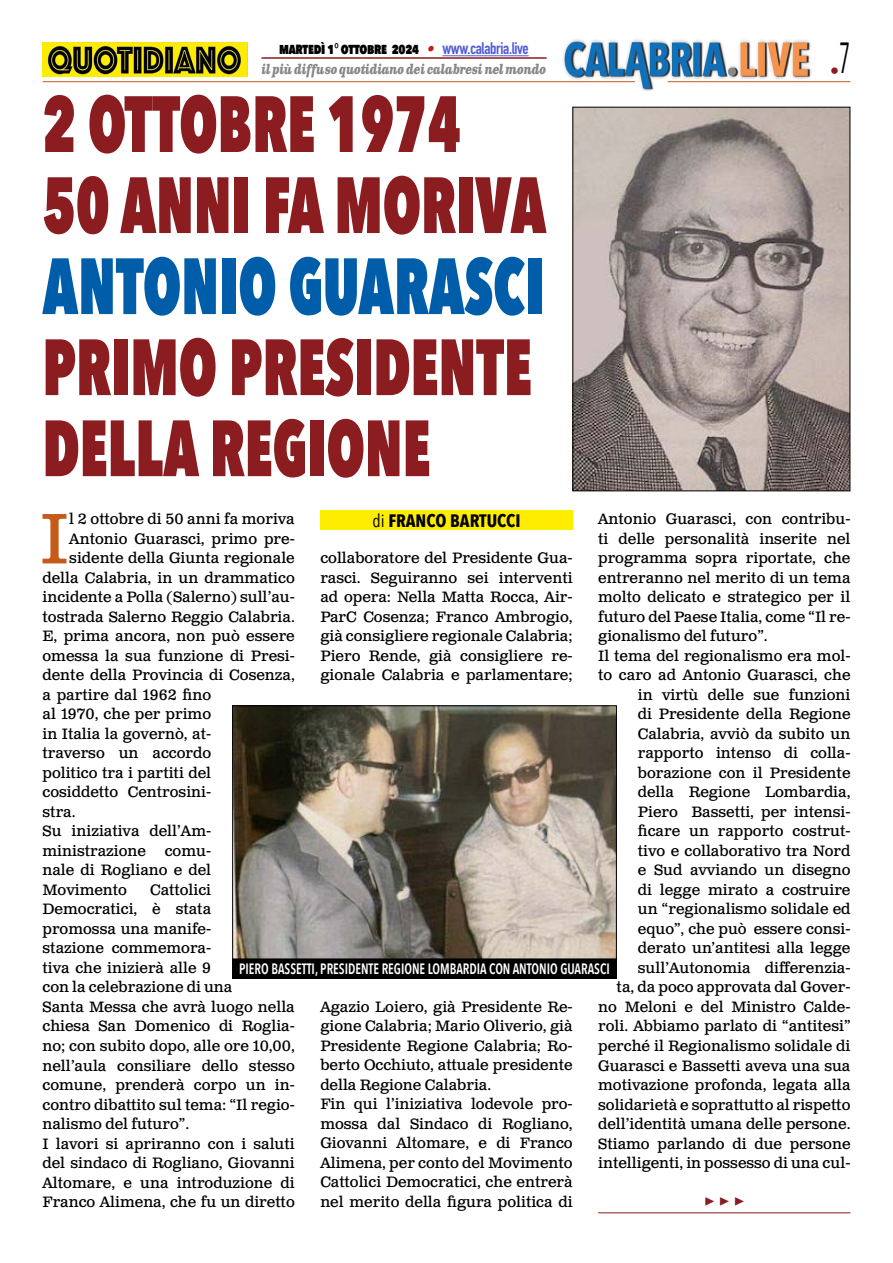
<style>
.page{position:relative;width:893px;height:1263px;background:#fff}
.page>*{position:absolute;margin:0;border:0;box-sizing:border-box;transform-origin:0 0}
.t1{font:800 78.75px/81px "Avenir Next Condensed";color:#8b1c1f;scale:.76 1}
.t2{font:800 78.75px "Avenir Next Condensed";color:#005da9;scale:.76 1}
.t3{font:71.25px "Clarendon Text Pro";color:#c85a19}
.t4{font:700 18px "Avenir Next Condensed";color:#000}
.t5{font:700 18px "Minion Pro";color:#8b1c1f}
.t6{font:18px "Avenir Next Condensed";color:#8b1c1f}
.t7{font:15px/19.5px "Clarendon Text Pro";color:#000}
.t8{font:600 15px "Avenir Next Condensed";color:#fff;scale:.86 1}
.t9{font:800 15px "Avenir Next Condensed";letter-spacing:-.02em;color:#000;scale:.9 1}
.t10{font:italic 700 13.5px "Clarendon Text Pro";letter-spacing:-.04em;color:#878787;scale:.79 1}
.s1{font-family:"Clarendon Text Pro";font-weight:700;font-style:italic;color:#ca181a}
.s2{font-family:"DIN Condensed";font-weight:700;font-size:16.5px;color:#4f5cd6}
.s3{font-weight:400}
</style>
<div class="page">
<img style="left:563px;top:39px;width:248px;height:51px">
<hr style="left:43px;top:81px;width:592px;height:1px;background:#c85a19">
<hr style="left:668px;top:81px;width:182px;height:1px;background:#c85a19">
<hr style="left:442px;top:55px;width:87px;height:1px;background:#4f5cd6">
<hr style="left:261px;top:57px;width:286px;height:2px;background:#8b1c1f">
<img style="left:43px;top:42px;width:204px;height:35px">
<div style="left:320px;top:511px;width:253px;height:19px;background:#ffed00"></div>
<img style="left:575px;top:109px;width:273px;height:380px">
<hr style="left:598px;top:1212px;width:252px;height:1px;background:#8b1c1f">
<img style="left:234px;top:708px;width:381px;height:249px">
<div style="left:232px;top:706px;width:385px;height:253px;border:1px solid #000"></div>
<div style="left:232px;top:959px;width:385px;height:20px;background:#000"></div>
<p class="t6" style="left:830px;top:55px;width:22px">•<sup>7</sup></p>
<p class="t9" style="left:279px;top:39px;width:279px">martedì 1° ottobre 2024 <span class="s1">•</span> <span class="s2">www.calabria.live</span></p>
<p class="t10" style="left:261px;top:61px;width:362px">il più diffuso quotidiano dei calabresi nel mondo</p>
<h1 class="t1" style="left:43px;top:83px;width:664px">2 OTTOBRE 1974<br>50 ANNI FA MORIVA</h1>
<h1 class="t2" style="left:43px;top:237px;width:662px">ANTONIO GUARASCI</h1>
<h1 class="t1" style="left:43px;top:326px;width:645px">PRIMO PRESIDENTE<br>DELLA REGIONE</h1>
<h2 class="t3" style="left:40px;top:496px;width:31px">I</h2>
<p class="t7" style="left:69px;top:510px;width:227px">l 2 ottobre di 50 anni fa moriva</p>
<p class="t7" style="left:598px;top:510px;width:254px">Antonio Guarasci, con contribu-</p>
<p class="t7" style="left:598px;top:530px;width:254px">ti delle personalità inserite nel</p>
<p class="t7" style="left:598px;top:549px;width:254px">programma sopra riportate, che</p>
<p class="t7" style="left:598px;top:569px;width:254px">entreranno nel merito di un tema</p>
<p class="t7" style="left:598px;top:588px;width:254px">molto delicato e strategico per il</p>
<p class="t7" style="left:598px;top:608px;width:254px">futuro del Paese Italia, come “Il re-</p>
<p class="t7" style="left:598px;top:627px;width:171px">gionalismo del futuro”.</p>
<p class="t7" style="left:598px;top:647px;width:254px">Il tema del regionalismo era mol-</p>
<p class="t7" style="left:598px;top:666px;width:254px">to caro ad Antonio Guarasci, che</p>
<p class="t7" style="left:638px;top:686px;width:214px">in virtù delle sue funzioni</p>
<p class="t7" style="left:638px;top:705px;width:214px">di Presidente della Regione</p>
<p class="t7" style="left:638px;top:725px;width:214px">Calabria, avviò da subito un</p>
<p class="t7" style="left:638px;top:744px;width:214px">rapporto intenso di colla-</p>
<p class="t7" style="left:638px;top:764px;width:214px">borazione con il Presidente</p>
<p class="t7" style="left:638px;top:783px;width:214px">della Regione Lombardia,</p>
<p class="t7" style="left:638px;top:803px;width:214px">Piero Bassetti, per intensi-</p>
<p class="t7" style="left:638px;top:822px;width:214px">ficare un rapporto costrut-</p>
<p class="t7" style="left:638px;top:842px;width:214px">tivo e collaborativo tra Nord</p>
<p class="t7" style="left:638px;top:861px;width:214px">e Sud avviando un disegno</p>
<p class="t7" style="left:638px;top:881px;width:214px">di legge mirato a costruire</p>
<p class="t7" style="left:638px;top:900px;width:214px">un “regionalismo solidale ed</p>
<p class="t7" style="left:638px;top:920px;width:214px">equo”, che può essere consi-</p>
<p class="t7" style="left:638px;top:939px;width:214px">derato un’antitesi alla legge</p>
<p class="t7" style="left:638px;top:959px;width:214px">sull’Autonomia differenzia-</p>
<p class="t7" style="left:617px;top:978px;width:235px">ta, da poco approvata dal Gover-</p>
<p class="t7" style="left:598px;top:998px;width:254px">no Meloni e del Ministro Calde-</p>
<p class="t7" style="left:598px;top:1017px;width:254px">roli. Abbiamo parlato di “antitesi”</p>
<p class="t7" style="left:598px;top:1037px;width:254px">perché il Regionalismo solidale di</p>
<p class="t7" style="left:598px;top:1056px;width:254px">Guarasci e Bassetti aveva una sua</p>
<p class="t7" style="left:598px;top:1076px;width:254px">motivazione profonda, legata alla</p>
<p class="t7" style="left:598px;top:1095px;width:254px">solidarietà e soprattutto al rispetto</p>
<p class="t7" style="left:598px;top:1115px;width:254px">dell’identità umana delle persone.</p>
<p class="t7" style="left:598px;top:1134px;width:254px">Stiamo parlando di due persone</p>
<p class="t7" style="left:598px;top:1154px;width:254px">intelligenti, in possesso di una cul-</p>
<p class="t4" style="left:372px;top:510px;width:150px"><span class="s3">di</span> FRANCO BARTUCCI</p>
<p class="t7" style="left:69px;top:530px;width:227px">Antonio Guarasci, primo pre-</p>
<p class="t7" style="left:69px;top:549px;width:227px">sidente della Giunta regionale</p>
<p class="t7" style="left:43px;top:569px;width:254px">della Calabria, in un drammatico</p>
<p class="t7" style="left:43px;top:588px;width:254px">incidente a Polla (Salerno) sull’au-</p>
<p class="t7" style="left:43px;top:608px;width:254px">tostrada Salerno Reggio Calabria.</p>
<p class="t7" style="left:43px;top:627px;width:254px">E, prima ancora, non può essere</p>
<p class="t7" style="left:43px;top:647px;width:254px">omessa la sua funzione di Presi-</p>
<p class="t7" style="left:43px;top:666px;width:254px">dente della Provincia di Cosenza,</p>
<p class="t7" style="left:43px;top:686px;width:170px">a partire dal 1962 fino</p>
<p class="t7" style="left:43px;top:705px;width:170px">al 1970, che per primo</p>
<p class="t7" style="left:43px;top:725px;width:170px">in Italia la governò, at-</p>
<p class="t7" style="left:43px;top:744px;width:170px">traverso un accordo</p>
<p class="t7" style="left:43px;top:764px;width:170px">politico tra i partiti del</p>
<p class="t7" style="left:43px;top:783px;width:170px">cosiddetto Centrosini-</p>
<p class="t7" style="left:43px;top:803px;width:34px">stra.</p>
<p class="t7" style="left:43px;top:822px;width:170px">Su iniziativa dell’Am-</p>
<p class="t7" style="left:43px;top:842px;width:170px">ministrazione comu-</p>
<p class="t7" style="left:43px;top:861px;width:170px">nale di Rogliano e del</p>
<p class="t7" style="left:43px;top:881px;width:86px">Movimento</p>
<p class="t7" style="left:320px;top:549px;width:254px;text-align:justify">collaboratore del Presidente Gua&shy;rasci. Seguiranno sei interventi ad opera: Nella Matta Rocca, Air-ParC Cosenza; Franco Ambrogio, già consigliere regionale Calabria; Piero Rende, già consigliere re&shy;gionale Calabria e parlamentare;</p>
<p class="t7" style="left:43px;top:881px;width:254px;text-indent:108px">Cattolici<br>Democratici, è stata<br>promossa una manife-<br>stazione commemora-<br>tiva che inizierà alle 9<br>con la celebrazione di una<br>Santa Messa che avrà luogo nella chiesa San Domenico di Roglia&shy;no; con subito dopo, alle ore 10,00, nell’aula consiliare dello stesso comune, prenderà corpo un in&shy;contro dibattito sul tema: “Il regio&shy;nalismo del futuro”.<br>I lavori si apriranno con i saluti del sindaco di Rogliano, Giovanni<br>Altomare, e una introduzione di<br>Franco Alimena, che fu un diretto</p>
<p class="t8" style="left:239px;top:956px;width:433px">PIERO BASSETTI, PRESIDENTE REGIONE LOMBARDIA CON ANTONIO GUARASCI</p>
<p class="t7" style="left:320px;top:997px;width:254px">Agazio Loiero, già Presidente Re&shy;gione Calabria; Mario Oliverio, già Presidente Regione Calabria; Ro&shy;berto Occhiuto, attuale presidente della Regione Calabria.<br>Fin qui l’iniziativa lodevole pro&shy;mossa dal Sindaco di Rogliano, Giovanni Altomare, e di Franco Alimena, per conto del Movimento Cattolici Democratici, che entrerà nel merito della figura politica di</p>
<p class="t5" style="left:704px;top:1188px;width:42px">▶ ▶ ▶</p>
</div>
